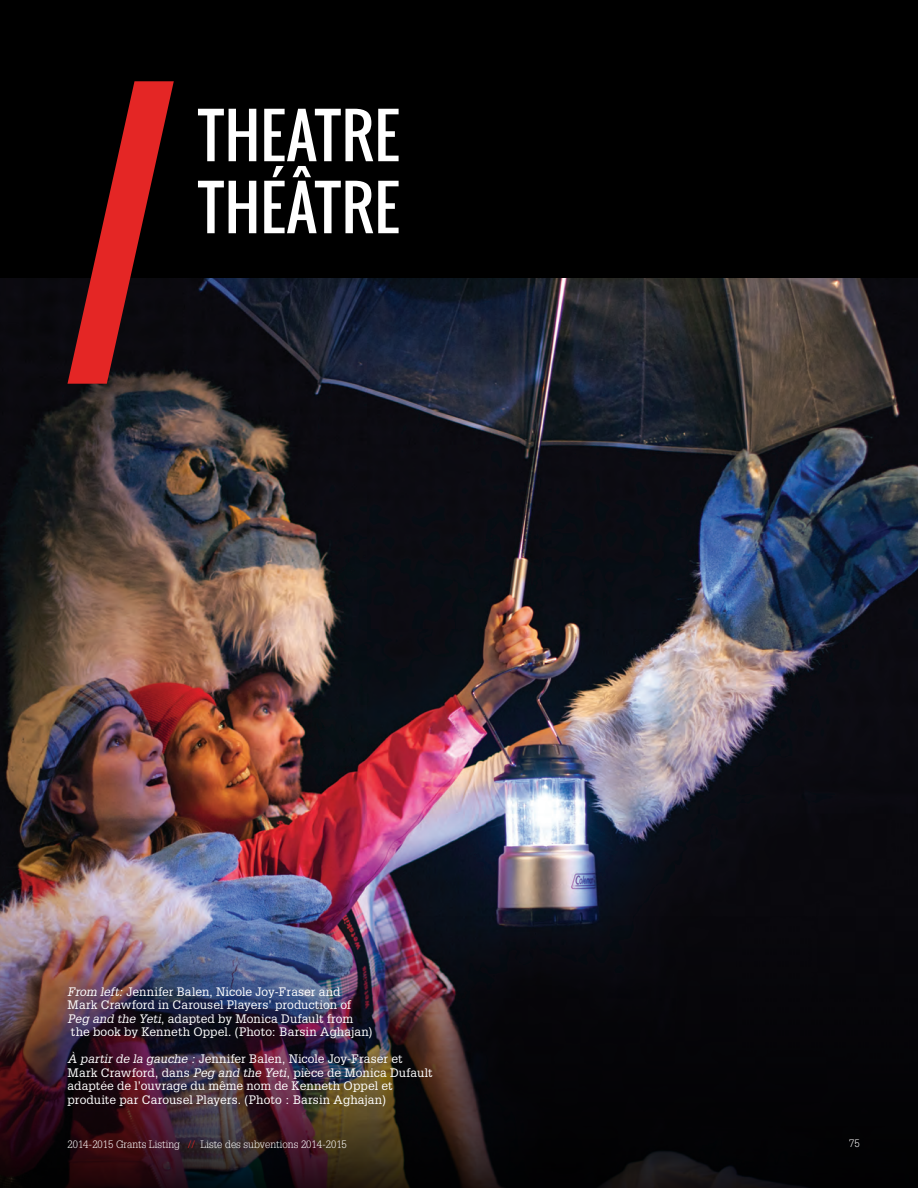
<style>
.page{position:relative;width:918px;height:1188px;background:#fff}
.page>*{position:absolute;margin:0;border:0;box-sizing:border-box;transform-origin:0 0}
.t1{font:60px/72px "Klvpwf Wfspqh Kkvfhx Svtgcp Oswald";letter-spacing:.015em;color:#fff}
.t2{font:12px/13.5px "Hksvcw Fssxjy Qwtctb Krfcnp Glypha LT Std";letter-spacing:.005em;color:#fff}
.t3{font:300 10.5px "Gvhywy Bgpsxt Rhfnws Nngjxp Glypha LT Std";color:#fff}
.t4{font:300 10.5px "Wbfghm Xvsmxf Cdtgyn Cxqswf Glypha LT Std";color:#fff}
.s1{font-family:"Txljrc Kpkwth Fgmtgq Hxsngc Glypha LT Std";font-style:italic}
.s2{color:#e42625}
</style>
<div class="page">
<img style="left:0;top:278px;width:918px;height:910px">
<div style="left:0;top:0;width:918px;height:278px;background:#000"></div>
<svg style="left:68px;top:81px;width:106px;height:303px"></svg>
<h1 class="t1" style="left:198px;top:99px;width:203px">THEATRE<br>THéâTRE</h1>
<p class="t2" style="left:68px;top:984px;width:306px"><span class="s1">From left:</span> Jennifer Balen, Nicole Joy-Fraser and Mark Crawford in Carousel Players’ production of <span class="s1">Peg and the Yeti</span>, adapted by Monica Dufault from the book by Kenneth Oppel. (Photo: Barsin Aghajan)</p>
<p class="t2" style="left:68px;top:1052px;width:366px"><span class="s1">À partir de la gauche :</span> Jennifer Balen, Nicole Joy-Fraser et Mark Crawford, dans <span class="s1">Peg and the Yeti</span>, pièce de Monica Dufault adaptée de l’ouvrage du même nom de Kenneth Oppel et produite par Carousel Players. (Photo : Barsin Aghajan)</p>
<p class="t3" style="left:68px;top:1138px;width:281px">2014-2015 Grants Listing <span class="s2">//</span> Liste des subventions 2014-2015</p>
<p class="t4" style="left:849px;top:1138px;width:12px">75</p>
</div>
